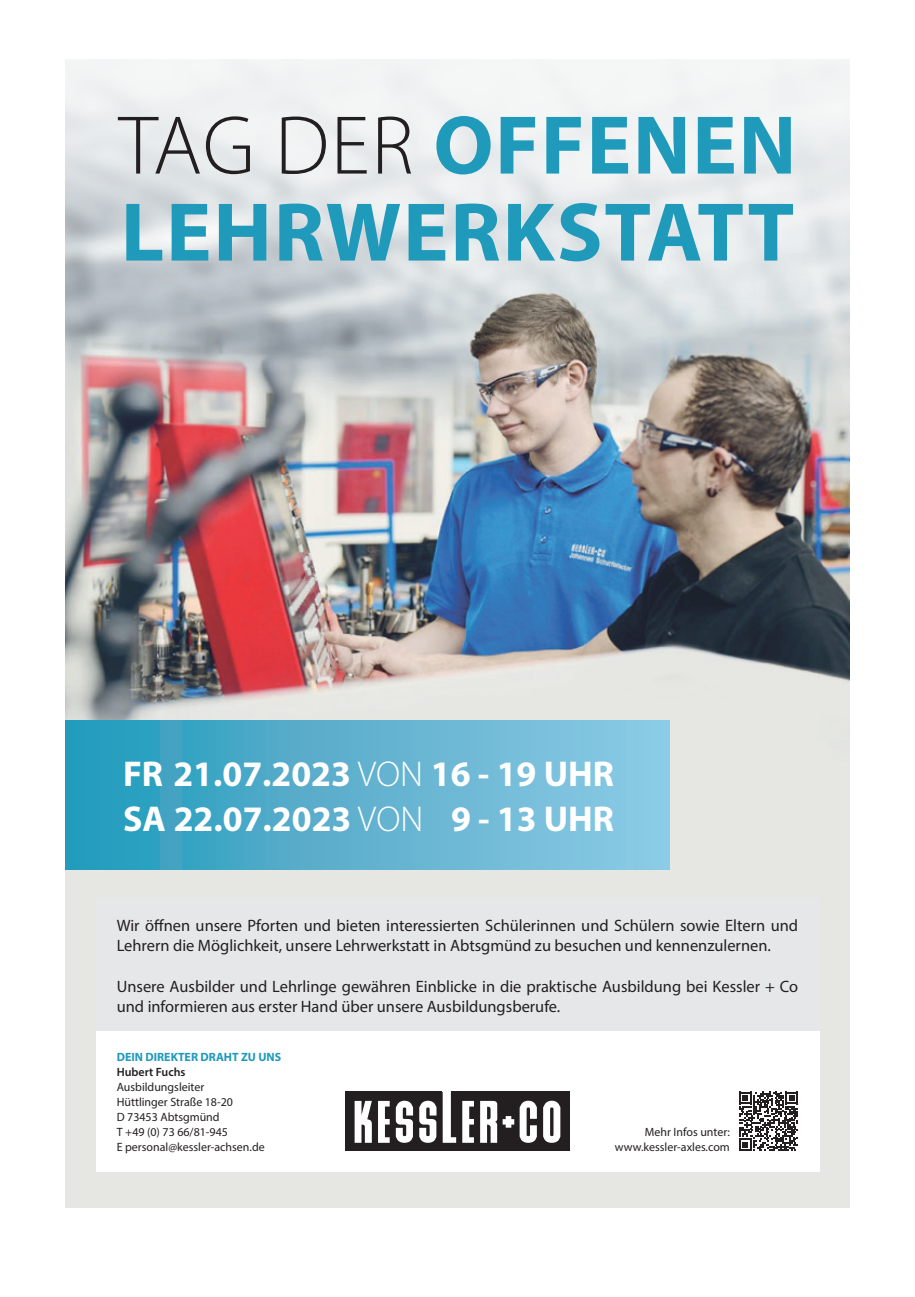
<style>
.page{position:relative;width:915px;height:1297px;background:#fff}
.page>*{position:absolute;margin:0;border:0;box-sizing:border-box;transform-origin:0 0}
.t1{font:700 84px/87px "Myriad Pro";letter-spacing:.02em;color:#1f9abb}
.t2{font:700 36px/45px "Myriad Pro";color:#fff}
.t3{font:16.5px/20.2px "Myriad Pro";color:#231f20}
.t4{font:12px/15px "Myriad Pro";color:#231f20}
.t5{font:700 12px "Myriad Pro";color:#1f9abb}
.t6{font:600 12px "Myriad Pro";color:#231f20}
.s1{font-weight:300;color:#231f20}
.s2{font-weight:300}
</style>
<div class="page">
<img style="left:66px;top:333px;width:782px;height:875px">
<svg style="left:66px;top:60px;width:782px;height:273px"></svg>
<div style="left:96px;top:1001px;width:723px;height:170px;background:#fff"></div>
<svg style="left:739px;top:1091px;width:59px;height:55px"></svg>
<svg style="left:739px;top:1092px;width:58px;height:59px"></svg>
<div style="left:345px;top:1092px;width:224px;height:59px;background:#231f20"></div>
<svg style="left:354px;top:1101px;width:18px;height:42px"></svg>
<svg style="left:378px;top:1101px;width:11px;height:42px"></svg>
<svg style="left:395px;top:1101px;width:18px;height:42px"></svg>
<svg style="left:419px;top:1101px;width:17px;height:42px"></svg>
<svg style="left:462px;top:1101px;width:12px;height:42px"></svg>
<svg style="left:543px;top:1101px;width:17px;height:42px"></svg>
<svg style="left:480px;top:1101px;width:56px;height:42px"></svg>
<svg style="left:442px;top:1091px;width:14px;height:52px"></svg>
<div style="left:96px;top:899px;width:723px;height:132px;background:#e6e7e9"></div>
<div style="left:66px;top:721px;width:603px;height:149px;background:linear-gradient(to right,#269abb,#92cae5)"></div>
<h1 class="t1" style="left:119px;top:99px;width:679px"><span class="s1">TAG DER</span> OFFENEN<br>LEHRWERKSTATT</h1>
<h2 class="t2" style="left:123px;top:750px;width:492px">FR 21.07.2023 <span class="s2">VON</span> 16 - 19 UHR<br>SA 22.07.2023 <span class="s2">VON</span> 9 - 13 UHR</h2>
<p class="t3" style="left:117px;top:915px;width:682px">Wir öffnen unsere Pforten und bieten interessierten Schülerinnen und Schülern sowie Eltern und<br>Lehrern die Möglichkeit, unsere Lehrwerkstatt in Abtsgmünd zu besuchen und kennenzulernen.</p>
<p class="t3" style="left:117px;top:976px;width:682px">Unsere Ausbilder und Lehrlinge gewähren Einblicke in die praktische Ausbildung bei Kessler + Co und informieren aus erster Hand über unsere Ausbildungsberufe.</p>
<p class="t5" style="left:117px;top:1049px;width:166px">DEIN DIREKTER DRAHT ZU UNS</p>
<p class="t6" style="left:117px;top:1064px;width:70px">Hubert Fuchs</p>
<p class="t4" style="left:117px;top:1079px;width:149px">Ausbildungsleiter<br>Hüttlinger Straße 18-20<br>D 73453 Abtsgmünd<br>T +49 (0) 73 66/81-945<br>E personal@kessler-achsen.de</p>
<p class="t4" style="left:614px;top:1124px;width:116px;text-align:right">Mehr Infos unter: www.kessler-axles.com</p>
</div>
